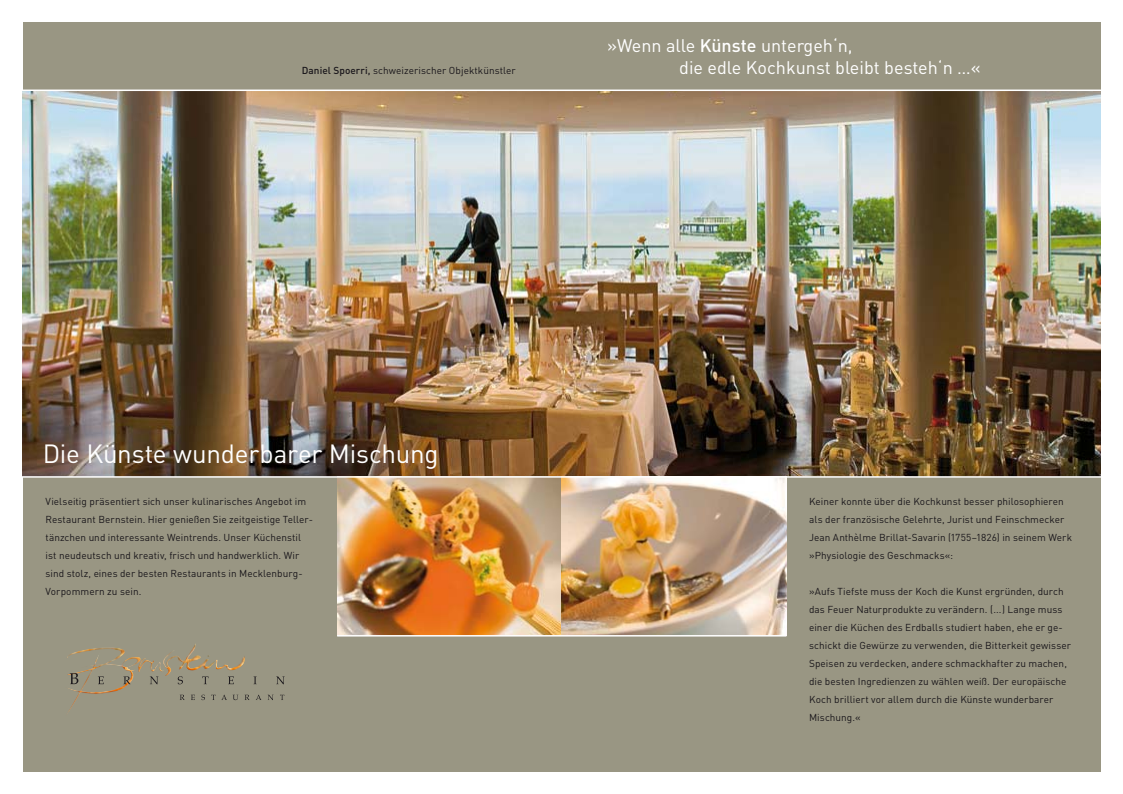
<style>
.page{position:relative;width:1123px;height:794px;background:#fff}
.page>*{position:absolute;margin:0;border:0;box-sizing:border-box;transform-origin:0 0}
.t1{font:26px "DIN";letter-spacing:-.01em;color:#fff}
.t2{font:18px "DIN";color:#fff}
.t3{font:10px/18px "DIN";letter-spacing:.005em;color:#1a171b}
.s1{font-weight:500}
</style>
<div class="page">
<div style="left:23px;top:23px;width:1077px;height:748px;background:#999683"></div>
<img style="left:23px;top:91px;width:1077px;height:385px">
<img style="left:337px;top:477px;width:449px;height:157px">
<img style="left:103px;top:647px;width:76px;height:44px">
<img style="left:103px;top:691px;width:13px;height:2px">
<svg style="left:180px;top:694px;width:104px;height:5px"></svg>
<svg style="left:70px;top:673px;width:215px;height:11px"></svg>
<hr style="left:0;top:89px;width:1122px;height:2px;background:#fff">
<hr style="left:0;top:476px;width:1122px;height:1px;background:#fff">
<hr style="left:337px;top:634px;width:449px;height:2px;background:#fff">
<h2 class="t2" style="left:607px;top:39px;width:247px">»Wenn alle <span class="s1">Künste</span> untergeh‘n,</h2>
<p class="t3" style="left:302px;top:62px;width:215px"><span class="s1">Daniel Spoerri,</span> schweizerischer Objektkünstler</p>
<h2 class="t2" style="left:679px;top:61px;width:303px">die edle Kochkunst bleibt besteh‘n …«</h2>
<h1 class="t1" style="left:43px;top:444px;width:397px">Die Künste wunderbarer Mischung</h1>
<p class="t3" style="left:46px;top:493px;width:269px">Vielseitig präsentiert sich unser kulinarisches Angebot im Restaurant Bernstein. Hier genießen Sie zeitgeistige Teller&shy;tänzchen und interessante Weintrends. Unser Küchenstil ist neudeutsch und kreativ, frisch und handwerklich. Wir sind stolz, eines der besten Restaurants in Mecklenburg-Vorpommern zu sein.</p>
<p class="t3" style="left:809px;top:493px;width:264px">Keiner konnte über die Kochkunst besser philosophieren als der französische Gelehrte, Jurist und Feinschmecker Jean Anthèlme Brillat-Savarin (1755–1826) in seinem Werk »Physiologie des Geschmacks«:</p>
<p class="t3" style="left:809px;top:583px;width:263px">»Aufs Tiefste muss der Koch die Kunst ergründen, durch das Feuer Naturprodukte zu verändern. ( ... ) Lange muss einer die Küchen des Erdballs studiert haben, ehe er ge&shy;schickt die Gewürze zu verwenden, die Bitterkeit gewisser Speisen zu verdecken, andere schmackhafter zu machen, die besten Ingredienzen zu wählen weiß. Der europäische Koch brilliert vor allem durch die Künste wunderbarer Mischung.«</p>
</div>
